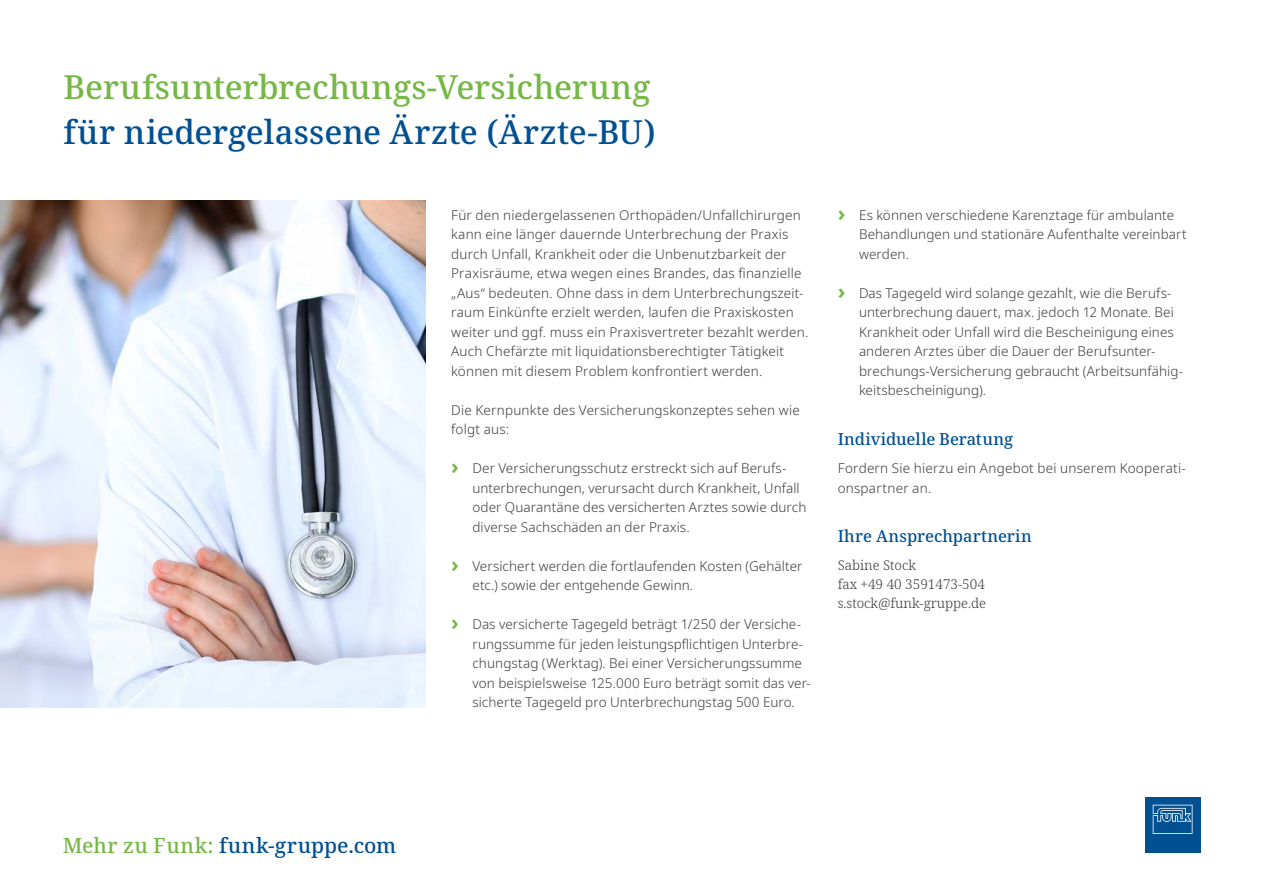
<style>
.page{position:relative;width:1263px;height:893px;background:#fff}
.page>*{position:absolute;margin:0;border:0;box-sizing:border-box;transform-origin:0 0}
.t1{font:500 33px "Noto Serif";color:#75b845}
.t2{font:500 33px "Noto Serif";letter-spacing:.005em;color:#005092}
.t3{font:500 21px "Noto Serif";letter-spacing:.02em;color:#005092}
.t4{font:500 16.5px "Noto Serif";color:#005092}
.t5{font:300 13.5px/19.5px "Noto Sans";letter-spacing:.01em;color:#3c3c3b}
.t6{font:300 13.5px/18.8px "Noto Serif";color:#3c3c3b}
.s1{font-weight:700;font-size:21px;color:#75b845}
.s2{color:#75b845}
</style>
<div class="page">
<div style="left:1145px;top:797px;width:55px;height:56px;background:#005092"></div>
<svg style="left:1153px;top:805px;width:39px;height:29px"></svg>
<img style="left:0;top:200px;width:425px;height:507px">
<h1 class="t1" style="left:64px;top:64px;width:588px">Berufsunterbrechungs-Versicherung</h1>
<h1 class="t2" style="left:64px;top:109px;width:594px">für niedergelassene Ärzte (Ärzte-BU)</h1>
<p class="t5" style="left:451px;top:205px;width:359px">Für den niedergelassenen Orthopäden/Unfallchirurgen kann eine länger dauernde Unterbrechung der Praxis durch Unfall, Krankheit oder die Unbenutzbarkeit der Praxisräume, etwa wegen eines Brandes, das finanzielle „Aus“ bedeuten. Ohne dass in dem Unterbrechungszeit&shy;raum Einkünfte erzielt werden, laufen die Praxiskosten weiter und ggf. muss ein Praxisvertreter bezahlt werden.<br>Auch Chefärzte mit liquidationsberechtigter Tätigkeit können mit diesem Problem konfrontiert werden.</p>
<p class="t5" style="left:451px;top:400px;width:350px">Die Kernpunkte des Versicherungskonzeptes sehen wie folgt aus:</p>
<p class="t5" style="left:472px;top:459px;width:335px;text-indent:-21px"><span class="s1">›</span> Der Versicherungsschutz erstreckt sich auf Berufs&shy;unterbrechungen, verursacht durch Krankheit, Unfall oder Quarantäne des versicherten Arztes sowie durch diverse Sachschäden an der Praxis.</p>
<p class="t5" style="left:472px;top:556px;width:332px;text-indent:-21px"><span class="s1">›</span> Versichert werden die fortlaufenden Kosten (Gehälter etc.) sowie der entgehende Gewinn.</p>
<p class="t5" style="left:472px;top:615px;width:340px;text-indent:-21px"><span class="s1">›</span> Das versicherte Tagegeld beträgt 1/250 der Versiche&shy;rungssumme für jeden leistungspflichtigen Unterbre&shy;chungstag (Werktag). Bei einer Versicherungssumme von beispielsweise 125.000 Euro beträgt somit das ver&shy;sicherte Tagegeld pro Unterbrechungstag 500 Euro.</p>
<p class="t5" style="left:859px;top:205px;width:329px;text-indent:-21px"><span class="s1">›</span> Es können verschiedene Karenztage für ambulante<br>Behandlungen und stationäre Aufenthalte vereinbart werden.</p>
<p class="t5" style="left:859px;top:283px;width:326px;text-indent:-21px"><span class="s1">›</span> Das Tagegeld wird solange gezahlt, wie die Berufs&shy;unterbrechung dauert, max. jedoch 12 Monate. Bei Krankheit oder Unfall wird die Bescheinigung eines anderen Arztes über die Dauer der Berufsunter&shy;brechungs-Versicherung gebraucht (Arbeitsunfähig&shy;keitsbescheinigung).</p>
<p class="t4" style="left:838px;top:427px;width:177px">Individuelle Beratung</p>
<p class="t5" style="left:838px;top:459px;width:350px">Fordern Sie hierzu ein Angebot bei unserem Kooperati&shy;onspartner an.</p>
<p class="t4" style="left:838px;top:525px;width:196px">Ihre Ansprechpartnerin</p>
<p class="t6" style="left:838px;top:556px;width:150px">Sabine Stock<br>fax +49 40 3591473-504 s.stock@funk-gruppe.de</p>
<h2 class="t3" style="left:63px;top:831px;width:335px"><span class="s2">Mehr zu Funk:</span> funk-gruppe.com</h2>
</div>
